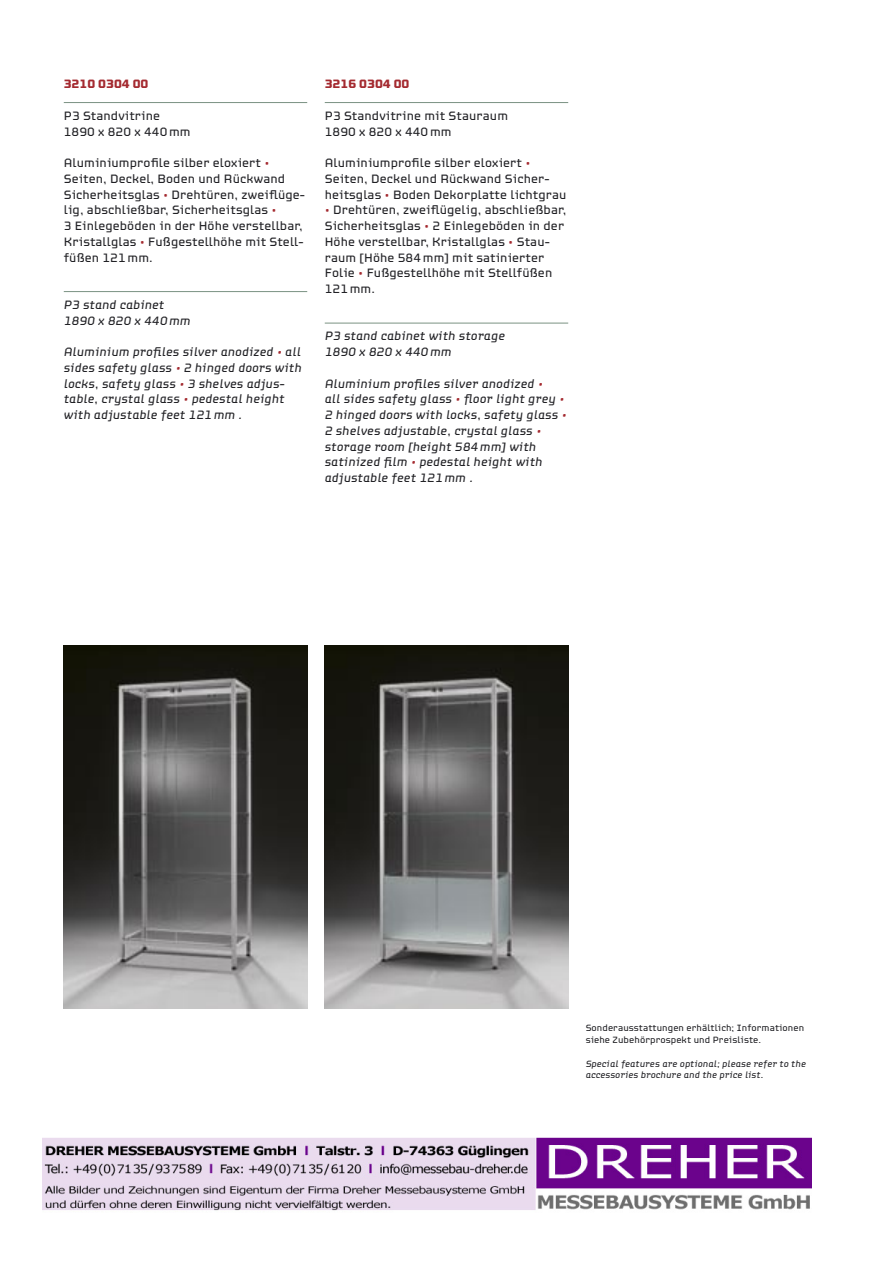
<style>
.page{position:relative;width:893px;height:1263px;background:#fff}
.page>*{position:absolute;margin:0;border:0;box-sizing:border-box;transform-origin:0 0}
.Absatzformat_1{font:12px/15.8px "Bs Mandrax";letter-spacing:.01em;color:#212125}
.Verkürzter_Text{font:italic 12px/15.8px "Bs Mandrax";letter-spacing:.01em;color:#212125}
.Grüne_Linie_GERADE{font:12px/15.8px "Bs Mandrax";letter-spacing:.01em;color:#212125}
.Grüne_Linie_KURSIV{font:italic 12px "Bs Mandrax";letter-spacing:.01em;color:#212125}
.Absatzformat_1-2{font:italic 12px "Bs Mandrax";letter-spacing:.01em;color:#212125}
.Rote_Artikelnummer{font:700 12px "Bs Mandrax";color:#a42a30}
.t1{font:italic 9px/11.9px "Bs Mandrax";letter-spacing:.01em;color:#212125}
.t2{font:9px/11.9px "Bs Mandrax";letter-spacing:.01em;color:#212125}
.s1{color:#a42a30}
</style>
<div class="page">
<img style="left:64px;top:646px;width:243px;height:362px">
<img style="left:325px;top:646px;width:243px;height:362px">
<hr style="left:64px;top:102px;width:243px;height:1px;background:#7a9283">
<hr style="left:64px;top:291px;width:243px;height:1px;background:#7a9283">
<hr style="left:325px;top:102px;width:243px;height:1px;background:#7a9283">
<hr style="left:325px;top:323px;width:243px;height:1px;background:#7a9283">
<img style="left:42px;top:1137px;width:770px;height:74px">
<p class="Rote_Artikelnummer" style="left:64px;top:78px;width:86px">3210 0304 00</p>
<p class="Grüne_Linie_GERADE" style="left:64px;top:108px;width:128px">P3 Standvitrine<br>1890 x 820 x 440 mm</p>
<p class="Absatzformat_1" style="left:64px;top:155px;width:243px">Aluminiumprofile silber eloxiert <span class="s1">· </span>Seiten, Deckel, Boden und Rückwand Sicherheitsglas <span class="s1">·</span> Drehtüren, zweiflüge&shy;lig, abschließbar, Sicherheitsglas <span class="s1">·<br></span>3 Einlegeböden in der Höhe verstellbar, Kristallglas <span class="s1">·</span> Fußgestellhöhe mit Stell&shy;füßen 121 mm.</p>
<p class="Grüne_Linie_KURSIV" style="left:64px;top:298px;width:102px">P3 stand cabinet</p>
<p class="Absatzformat_1-2" style="left:64px;top:314px;width:128px">1890 x 820 x 440 mm</p>
<p class="Verkürzter_Text" style="left:64px;top:344px;width:239px;text-align:justify">Aluminium profiles silver anodized <span class="s1">·</span> all sides safety glass <span class="s1">·</span> 2 hinged doors with locks, safety glass <span class="s1">·</span> 3 shelves adjus-</p>
<p class="Verkürzter_Text" style="left:64px;top:391px;width:222px">table, crystal glass <span class="s1">·</span> pedestal height with adjustable feet 121 mm .</p>
<p class="Rote_Artikelnummer" style="left:325px;top:78px;width:86px">3216 0304 00</p>
<p class="Grüne_Linie_GERADE" style="left:325px;top:108px;width:185px">P3 Standvitrine mit Stauraum<br>1890 x 820 x 440 mm</p>
<p class="Absatzformat_1" style="left:325px;top:155px;width:243px">Aluminiumprofile silber eloxiert <span class="s1">· </span>Seiten, Deckel und Rückwand Sicher&shy;heitsglas <span class="s1">·</span> Boden Dekorplatte lichtgrau <span class="s1">·</span> Drehtüren, zweiflügelig, abschließbar, Sicherheitsglas <span class="s1">·</span> 2 Einlegeböden in der Höhe verstellbar, Kristallglas <span class="s1">·</span> Stau&shy;raum [Höhe 584mm] mit satinierter Folie <span class="s1">·</span> Fußgestellhöhe mit Stellfüßen 121mm.</p>
<p class="Grüne_Linie_KURSIV" style="left:325px;top:330px;width:182px">P3 stand cabinet with storage</p>
<p class="Absatzformat_1-2" style="left:325px;top:345px;width:128px">1890 x 820 x 440 mm</p>
<p class="Verkürzter_Text" style="left:325px;top:376px;width:220px">Aluminium profiles silver anodized <span class="s1">·</span></p>
<p class="Verkürzter_Text" style="left:325px;top:391px;width:243px">all sides safety glass <span class="s1">·</span> floor light grey <span class="s1">·<br></span>2 hinged doors with locks, safety glass <span class="s1">·</span></p>
<p class="Verkürzter_Text" style="left:325px;top:423px;width:219px">2 shelves adjustable, crystal glass <span class="s1">· </span>storage room [height 584mm] with satinized film <span class="s1">·</span> pedestal height with adjustable feet 121mm .</p>
<p class="t2" style="left:586px;top:1022px;width:220px">Sonderausstattungen erhältlich; Informationen siehe Zubehörprospekt und Preisliste.</p>
<p class="t1" style="left:586px;top:1057px;width:222px">Special features are optional; please refer to the accessories brochure and the price list.</p>
</div>
